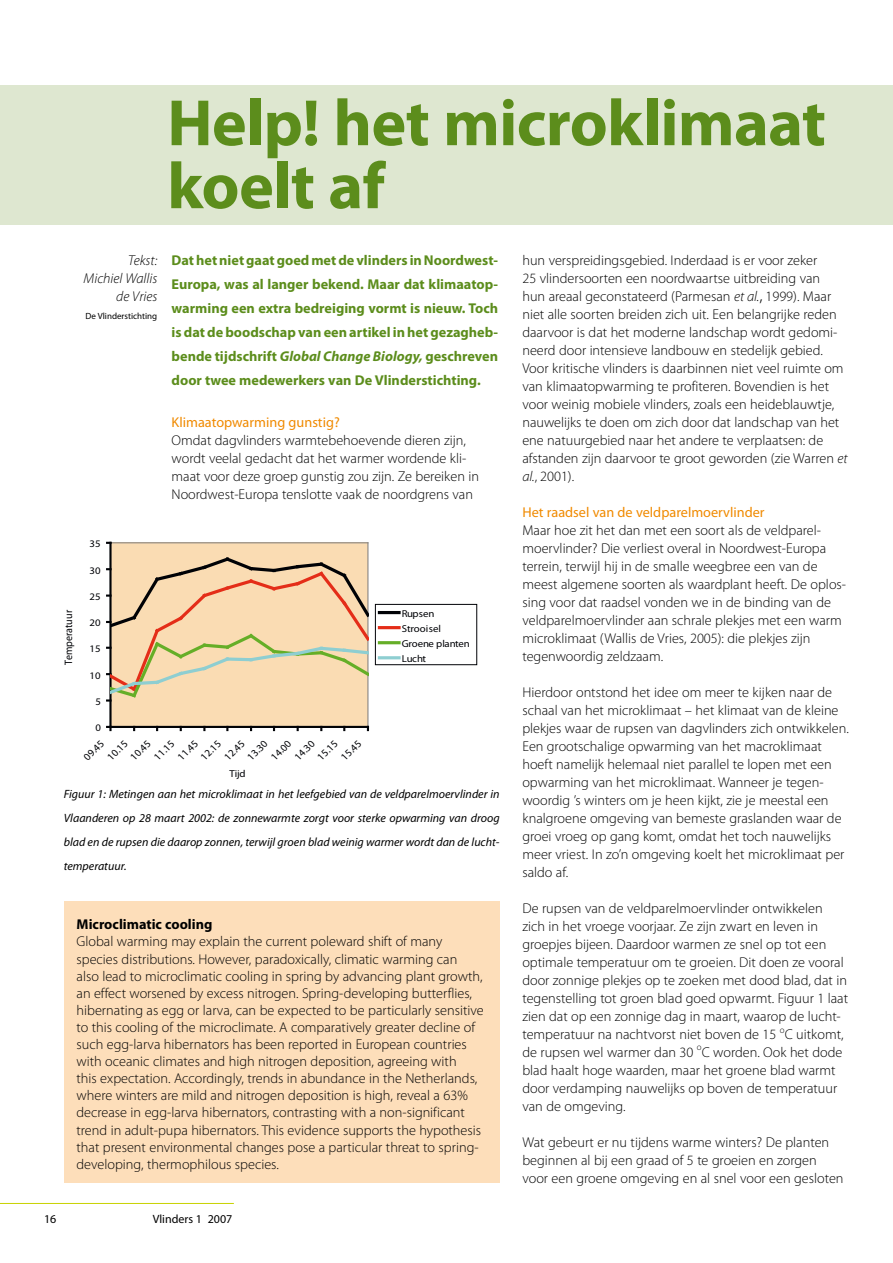
<style>
.page{position:relative;width:893px;height:1263px;background:#fff}
.page>*{position:absolute;margin:0;border:0;box-sizing:border-box;transform-origin:0 0}
.t1{font:700 66px/63px "Myriad Pro";letter-spacing:-.01em;color:#5c8d1c}
.t2{font:300 14.25px/18px "Myriad Pro";color:#000}
.t3{font:700 14.25px/24px "Myriad Pro";color:#5c8d1c;text-align:justify}
.t4{font:14.25px "Myriad Pro";color:#f08a00}
.t5{font:italic 300 14.25px/18px "Myriad Pro";color:#000;text-align:right}
.t6{font:700 14.25px "Myriad Pro";color:#000}
.t7{font:italic 12px/24px "Myriad Pro";color:#000;text-align:justify}
.t8{font:12px "Myriad Pro";color:#000}
.t9{font:10.8px "Myriad Pro";letter-spacing:.005em;color:#000206;scale:.93 1}
.t10{font:10.35px "Myriad Pro";color:#000206}
.t11{font:10.05px/15.1px "Myriad Pro";letter-spacing:.005em;color:#000206;scale:1.08 1}
.t12{font:9px "Myriad Pro";color:#000}
.t13{font:300 9px "Myriad Pro";color:#000}
.s1{font-style:italic}
.s2{font-size:18px}
</style>
<div class="page">
<hr style="left:0;top:1203px;width:234px;height:1px;background:#c8d200">
<div style="left:0;top:85px;width:893px;height:140px;background:#dee7d0"></div>
<div style="left:110px;top:543px;width:258px;height:184px;background:#fadcb3"></div>
<hr style="left:110px;top:542px;width:258px;height:1px;background:#838180">
<hr style="left:367px;top:543px;width:1px;height:184px;background:#838180">
<hr style="left:109px;top:543px;width:3px;height:184px;background:#000206">
<hr style="left:110px;top:726px;width:258px;height:2px;background:#000206">
<svg style="left:107px;top:555px;width:262px;height:147px"></svg>
<div style="left:375px;top:604px;width:102px;height:61px;border:1px solid #000206"></div>
<hr style="left:379px;top:611px;width:20px;height:3px;background:#000206">
<hr style="left:379px;top:626px;width:20px;height:3px;background:#e42d18">
<hr style="left:379px;top:641px;width:20px;height:3px;background:#65ae27">
<hr style="left:379px;top:656px;width:20px;height:3px;background:#8eced1">
<div style="left:64px;top:901px;width:436px;height:282px;background:#fddeba"></div>
<h1 class="t1" style="left:167px;top:89px;width:660px">Help! het microklimaat koelt af</h1>
<p class="t5" style="left:84px;top:251px;width:75px">Tekst:<br>Michiel Wallis de Vries</p>
<p class="t12" style="left:86px;top:310px;width:73px">De Vlinderstichting</p>
<p class="t3" style="left:172px;top:248px;width:328px">Dat het niet gaat goed met de vlinders in Noordwest-Europa, was al langer bekend. Maar dat klimaatop&shy;warming een extra bedreiging vormt is nieuw. Toch is dat de boodschap van een artikel in het gezagheb&shy;bende tijdschrift <span class="s1">Global Change Biology,</span> geschreven door twee medewerkers van De Vlinderstichting.</p>
<p class="t4" style="left:172px;top:413px;width:170px">Klimaatopwarming gunstig?</p>
<p class="t2" style="left:172px;top:431px;width:309px">Omdat dagvlinders warmtebehoevende dieren zijn, wordt veelal gedacht dat het warmer wordende kli&shy;maat voor deze groep gunstig zou zijn. Ze bereiken in Noordwest-Europa tenslotte vaak de noordgrens van</p>
<p class="t11" style="left:90px;top:536px;width:12px">35</p>
<p class="t11" style="left:90px;top:562px;width:12px">30</p>
<p class="t11" style="left:90px;top:589px;width:12px">25</p>
<p class="t9" style="left:62px;top:665px;width:61px;rotate:-90deg">Temperatuur</p>
<p class="t11" style="left:402px;top:606px;width:65px">Rupsen<br>Strooisel<br>Groene planten<br>Lucht</p>
<p class="t11" style="left:90px;top:615px;width:12px">20</p>
<p class="t11" style="left:90px;top:641px;width:12px">15</p>
<p class="t11" style="left:90px;top:667px;width:12px">10</p>
<p class="t11" style="left:96px;top:694px;width:7px">5</p>
<p class="t11" style="left:96px;top:720px;width:7px">0</p>
<p class="t10" style="left:81px;top:753px;width:25px;rotate:-43deg">09.45</p>
<p class="t10" style="left:105px;top:753px;width:25px;rotate:-43deg">10.15</p>
<p class="t10" style="left:128px;top:753px;width:25px;rotate:-43deg">10.45</p>
<p class="t10" style="left:151px;top:753px;width:25px;rotate:-43deg">11.15</p>
<p class="t10" style="left:175px;top:753px;width:25px;rotate:-43deg">11.45</p>
<p class="t10" style="left:198px;top:753px;width:25px;rotate:-43deg">12.15</p>
<p class="t10" style="left:222px;top:753px;width:25px;rotate:-43deg">12.45</p>
<p class="t10" style="left:245px;top:753px;width:25px;rotate:-43deg">13.30</p>
<p class="t10" style="left:268px;top:753px;width:25px;rotate:-43deg">14.00</p>
<p class="t10" style="left:292px;top:753px;width:25px;rotate:-43deg">14.30</p>
<p class="t10" style="left:315px;top:753px;width:25px;rotate:-43deg">15.15</p>
<p class="t10" style="left:339px;top:753px;width:25px;rotate:-43deg">15.45</p>
<p class="t11" style="left:229px;top:765px;width:16px">Tijd</p>
<p class="t7" style="left:64px;top:782px;width:437px">Figuur 1: Metingen aan het microklimaat in het leefgebied van de veldparelmoervlinder in Vlaanderen op 28 maart 2002: de zonnewarmte zorgt voor sterke opwarming van droog blad en de rupsen die daarop zonnen, terwijl groen blad weinig warmer wordt dan de lucht&shy;temperatuur.</p>
<p class="t6" style="left:77px;top:915px;width:137px">Microclimatic cooling</p>
<p class="t2" style="left:77px;top:933px;width:409px;line-height:17.1px">Global warming may explain the current poleward shift of many species distributions. However, paradoxically, climatic warming can<br>also lead to microclimatic cooling in spring by advancing plant growth, an effect worsened by excess nitrogen. Spring-developing butterflies, hibernating as egg or larva, can be expected to be particularly sensitive to this cooling of the microclimate. A comparatively greater decline of such egg-larva hibernators has been reported in European countries with oceanic climates and high nitrogen deposition, agreeing with<br>this expectation. Accordingly, trends in abundance in the Netherlands, where winters are mild and nitrogen deposition is high, reveal a 63% decrease in egg-larva hibernators, contrasting with a non-significant trend in adult-pupa hibernators. This evidence supports the hypothesis that present environmental changes pose a particular threat to spring&shy;developing, thermophilous species.</p>
<p class="t8" style="left:44px;top:1211px;width:14px">16</p>
<p class="t8" style="left:153px;top:1211px;width:81px">Vlinders 1 2007</p>
<p class="t2" style="left:522px;top:251px;width:327px">hun verspreidingsgebied. Inderdaad is er voor zeker<br>25 vlindersoorten een noordwaartse uitbreiding van<br>hun areaal geconstateerd (Parmesan <span class="s1">et al.</span><span class="s2">,</span> 1999). Maar niet alle soorten breiden zich uit. Een belangrijke reden daarvoor is dat het moderne landschap wordt gedomi&shy;neerd door intensieve landbouw en stedelijk gebied.<br>Voor kritische vlinders is daarbinnen niet veel ruimte om van klimaatopwarming te profiteren. Bovendien is het voor weinig mobiele vlinders, zoals een heideblauwtje, nauwelijks te doen om zich door dat landschap van het ene natuurgebied naar het andere te verplaatsen: de afstanden zijn daarvoor te groot geworden (zie Warren <span class="s1">et al.</span>, 2001).</p>
<p class="t4" style="left:522px;top:503px;width:244px">Het raadsel van de veldparelmoervlinder</p>
<p class="t2" style="left:522px;top:521px;width:325px">Maar hoe zit het dan met een soort als de veldparel&shy;moervlinder? Die verliest overal in Noordwest-Europa terrein, terwijl hij in de smalle weegbree een van de meest algemene soorten als waardplant heeft. De oplos&shy;sing voor dat raadsel vonden we in de binding van de veldparelmoervlinder aan schrale plekjes met een warm microklimaat (Wallis de Vries, 2005): die plekjes zijn tegenwoordig zeldzaam.</p>
<p class="t2" style="left:522px;top:683px;width:328px">Hierdoor ontstond het idee om meer te kijken naar de schaal van het microklimaat – het klimaat van de kleine plekjes waar de rupsen van dagvlinders zich ontwikkelen.<br>Een grootschalige opwarming van het macroklimaat hoeft namelijk helemaal niet parallel te lopen met een opwarming van het microklimaat. Wanneer je tegen&shy;woordig ’s winters om je heen kijkt, zie je meestal een knalgroene omgeving van bemeste graslanden waar de groei vroeg op gang komt, omdat het toch nauwelijks meer vriest. In zo’n omgeving koelt het microklimaat per saldo af.</p>
<p class="t2" style="left:522px;top:899px;width:327px">De rupsen van de veldparelmoervlinder ontwikkelen zich in het vroege voorjaar. Ze zijn zwart en leven in groepjes bijeen. Daardoor warmen ze snel op tot een optimale temperatuur om te groeien. Dit doen ze vooral door zonnige plekjes op te zoeken met dood blad, dat in tegenstelling tot groen blad goed opwarmt. Figuur 1 laat zien dat op een zonnige dag in maart, waarop de lucht&shy;temperatuur na nachtvorst niet boven de 15 <sup>o</sup>C uitkomt, de rupsen wel warmer dan 30</p>
<p class="t13" style="left:697px;top:1041px;width:6px">o</p>
<p class="t2" style="left:522px;top:1043px;width:321px;text-indent:179px">C worden. Ook het dode blad haalt hoge waarden, maar het groene blad warmt door verdamping nauwelijks op boven de temperatuur van de omgeving.</p>
<p class="t2" style="left:522px;top:1133px;width:323px">Wat gebeurt er nu tijdens warme winters? De planten beginnen al bij een graad of 5 te groeien en zorgen voor een groene omgeving en al snel voor een gesloten</p>
</div>
